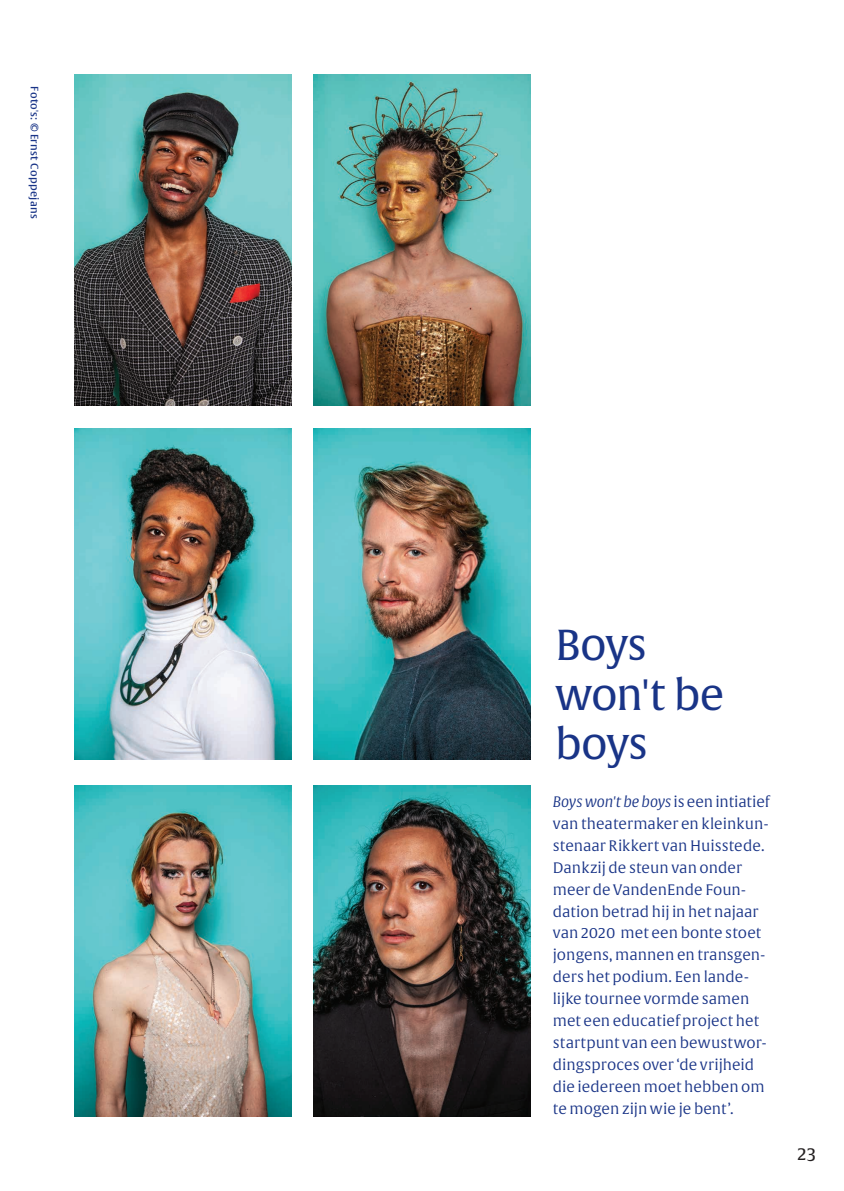
<style>
.page{position:relative;width:844px;height:1191px;background:#fff}
.page>*{position:absolute;margin:0;border:0;box-sizing:border-box;transform-origin:0 0}
.t1{font:42.52px/49.5px "Alverata PE";letter-spacing:-.02em;color:#193487}
.t2{font:17.5px "Alverata PE";color:#231f20}
.t3{font:14.88px/21.9px "Alverata PE Light";letter-spacing:-.005em;color:#193487}
.t4{font:500 10.5px "Big Vesta Std";letter-spacing:.03em;color:#193487}
.s1{font-style:italic}
</style>
<div class="page">
<img style="left:74px;top:74px;width:217px;height:331px">
<img style="left:74px;top:428px;width:217px;height:331px">
<img style="left:313px;top:74px;width:217px;height:331px">
<img style="left:313px;top:428px;width:217px;height:331px">
<img style="left:74px;top:785px;width:217px;height:331px">
<img style="left:313px;top:785px;width:217px;height:331px">
<p class="t4" style="left:41px;top:86px;width:134px;rotate:90deg">Foto's: © Ernst Coppejans</p>
<h1 class="t1" style="left:555px;top:621px;width:170px">Boys won't be boys</h1>
<p class="t3" style="left:552px;top:791px;width:219px"><span class="s1">Boys won't be boys</span> is een intiatief van theatermaker en kleinkun&shy;stenaar Rikkert van Huisstede.<br>Dankzij de steun van onder meer de VandenEnde Foun&shy;dation betrad hij in het najaar van 2020 met een bonte stoet jongens, mannen en transgen&shy;ders het podium. Een lande&shy;lijke tournee vormde samen met een educatief project het startpunt van een bewustwor&shy;dingsproces over ‘de vrijheid die iedereen moet hebben om te mogen zijn wie je bent’.</p>
<p class="t2" style="left:797px;top:1142px;width:20px">23</p>
</div>
